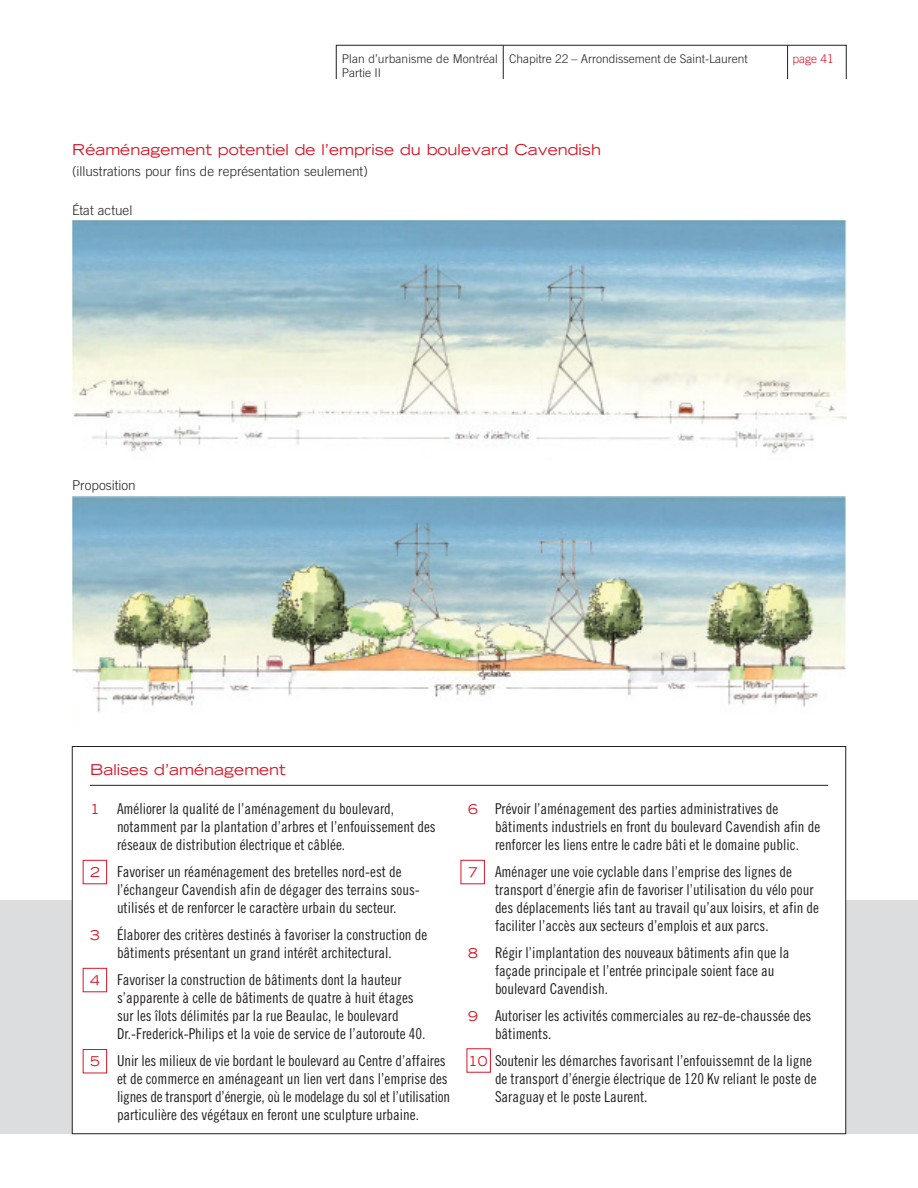
<style>
.page{position:relative;width:918px;height:1188px;background:#fff}
.page>*{position:absolute;margin:0;border:0;box-sizing:border-box;transform-origin:0 0}
.t1{font:15px/18px "Trade Gothic Cond Eighteen";color:#231f20}
.t2{font:expanded 15px "Trade Gothic LH";color:#d71729}
.t3{font:300 13.5px "Trade Gothic";color:#231f20}
.t4{font:300 12px/14.4px "Trade Gothic";color:#231f20}
.t5{font:300 12px "Trade Gothic";color:#d71729}
.s1{font-family:"Trade Gothic LH";font-stretch:expanded;font-size:13.5px;color:#d71729}
</style>
<div class="page">
<hr style="left:503px;top:45px;width:1px;height:34px;background:#231f20">
<hr style="left:787px;top:45px;width:1px;height:34px;background:#231f20">
<div style="left:336px;top:45px;width:511px;height:34px;border:1px solid #231f20"></div>
<div style="left:0;top:900px;width:918px;height:234px;background:#dcdddf"></div>
<div style="left:72px;top:747px;width:774px;height:387px;background:#fff"></div>
<hr style="left:90px;top:785px;width:738px;height:1px;background:#231f20">
<div style="left:83px;top:860px;width:24px;height:24px;border:1px solid #d71729"></div>
<div style="left:83px;top:968px;width:24px;height:24px;border:1px solid #d71729"></div>
<div style="left:83px;top:1049px;width:24px;height:24px;border:1px solid #d71729"></div>
<div style="left:461px;top:860px;width:24px;height:24px;border:1px solid #d71729"></div>
<img style="left:72px;top:221px;width:774px;height:233px">
<img style="left:72px;top:497px;width:774px;height:216px">
<p class="t4" style="left:342px;top:52px;width:158px">Plan d’urbanisme de Montréal<br>Partie II</p>
<p class="t4" style="left:509px;top:52px;width:240px">Chapitre 22 – Arrondissement de Saint-Laurent</p>
<p class="t5" style="left:793px;top:54px;width:43px">page 41</p>
<p class="t2" style="left:72px;top:144px;width:531px">Réaménagement potentiel de l’emprise du boulevard Cavendish</p>
<p class="t3" style="left:72px;top:167px;width:297px">(illustrations pour fins de représentation seulement)</p>
<p class="t3" style="left:72px;top:205px;width:62px">État actuel</p>
<p class="t3" style="left:72px;top:481px;width:65px">Proposition</p>
<p class="t2" style="left:90px;top:764px;width:197px">Balises d’aménagement</p>
<p class="t1" style="left:117px;top:801px;width:320px;text-indent:-27px"><span class="s1">1</span> Améliorer la qualité de l’aménagement du boulevard, notamment par la plantation d’arbres et l’enfouissement des réseaux de distribution électrique et câblée.</p>
<p class="t1" style="left:117px;top:864px;width:304px;text-indent:-27px"><span class="s1">2</span> Favoriser un réaménagement des bretelles nord-est de l’échangeur Cavendish afin de dégager des terrains sous&shy;utilisés et de renforcer le caractère urbain du secteur.</p>
<p class="t1" style="left:90px;top:927px;width:339px;text-align:center"><span class="s1">3</span> Élaborer des critères destinés à favoriser la construction de bâtiments présentant un grand intérêt architectural.</p>
<p class="t1" style="left:117px;top:972px;width:310px;text-indent:-27px"><span class="s1">4</span> Favoriser la construction de bâtiments dont la hauteur s’apparente à celle de bâtiments de quatre à huit étages sur les îlots délimités par la rue Beaulac, le boulevard Dr.-Frederick-Philips et la voie de service de l’autoroute 40.</p>
<p class="t1" style="left:117px;top:1053px;width:335px;text-indent:-27px"><span class="s1">5</span> Unir les milieux de vie bordant le boulevard au Centre d’affaires et de commerce en aménageant un lien vert dans l’emprise des lignes de transport d’énergie, où le modelage du sol et l’utilisation particulière des végétaux en feront une sculpture urbaine.</p>
<p class="t1" style="left:495px;top:801px;width:327px;text-indent:-27px"><span class="s1">6</span> Prévoir l’aménagement des parties administratives de bâtiments industriels en front du boulevard Cavendish afin de renforcer les liens entre le cadre bâti et le domaine public.</p>
<p class="t1" style="left:495px;top:864px;width:326px;text-indent:-27px"><span class="s1">7</span> Aménager une voie cyclable dans l’emprise des lignes de transport d’énergie afin de favoriser l’utilisation du vélo pour des déplacements liés tant au travail qu’aux loisirs, et afin de faciliter l’accès aux secteurs d’emplois et aux parcs.</p>
<p class="t1" style="left:495px;top:945px;width:296px;text-indent:-27px"><span class="s1">8</span> Régir l’implantation des nouveaux bâtiments afin que la façade principale et l’entrée principale soient face au boulevard Cavendish.</p>
<p class="t1" style="left:495px;top:1008px;width:318px;text-indent:-27px"><span class="s1">9</span> Autoriser les activités commerciales au rez-de-chaussée des bâtiments.</p>
<p class="t1" style="left:495px;top:1053px;width:323px;text-indent:-27px"><span class="s1">10</span> Soutenir les démarches favorisant l’enfouissemnt de la ligne de transport d’énergie électrique de 120 Kv reliant le poste de<br>Saraguay et le poste Laurent.</p>
</div>
